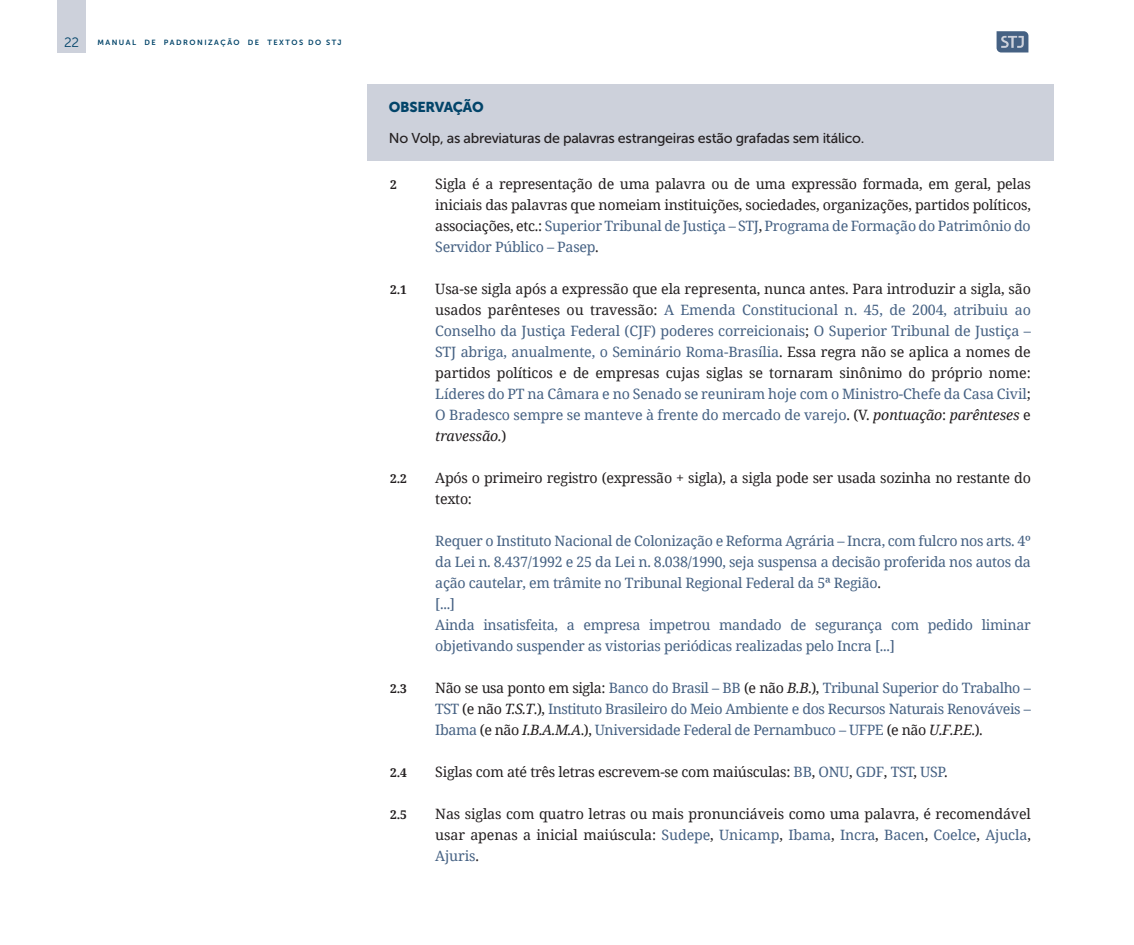
<style>
.page{position:relative;width:1134px;height:945px;background:#fff}
.page>*{position:absolute;margin:0;border:0;box-sizing:border-box;transform-origin:0 0}
.TXT_Basico02_pg-par{font:14.25px/21px "Noto Serif";letter-spacing:-.02em;color:#456183;text-align:justify}
.TXT_Basico02_pg-par-2{font:14.25px/21px "Noto Serif";letter-spacing:-.02em;color:#231f20;text-align:justify}
.TXT_Obs_dentro{font:14.25px "Museo Sans 500";letter-spacing:-.02em;color:#231f20}
.TXT_Obs_dentro-2{font:14.25px "Museo Sans 900";letter-spacing:-.02em;color:#024469}
.t1{font:13.5px "Museo Sans 300";color:#024469}
.TXT_Basico02_pg-par-3{font:700 12px "Noto Serif";color:#231f20}
.t2{font:7.5px "Museo Sans 700";letter-spacing:.2em;color:#024469}
.s1{color:#456183}
.s2{color:#231f20}
.s3{font-style:italic;color:#231f20}
</style>
<div class="page">
<div style="left:57px;top:0;width:29px;height:52px;background:#cdd1db"></div>
<svg style="left:997px;top:31px;width:31px;height:21px"></svg>
<div style="left:368px;top:84px;width:686px;height:76px;background:#cdd1db"></div>
<p class="t1" style="left:64px;top:35px;width:16px">22</p>
<p class="t2" style="left:97px;top:38px;width:246px">MANUAL DE PADRONIZAÇÃO DE TEXTOS DO STJ</p>
<p class="TXT_Obs_dentro-2" style="left:389px;top:99px;width:96px">OBSERVAÇÃO</p>
<p class="TXT_Obs_dentro" style="left:389px;top:130px;width:477px">No Volp, as abreviaturas de palavras estrangeiras estão grafadas sem itálico.</p>
<p class="TXT_Basico02_pg-par-3" style="left:390px;top:176px;width:8px">2</p>
<p class="TXT_Basico02_pg-par-2" style="left:435px;top:173px;width:597px">Sigla é a representação de uma palavra ou de uma expressão formada, em geral, pelas iniciais das palavras que nomeiam instituições, sociedades, organizações, partidos políticos, associações, etc.: <span class="s1">Superior Tribunal de Justiça – STJ</span>, <span class="s1">Programa de Formação do Patrimônio do Servidor Público – Pasep</span>.</p>
<p class="TXT_Basico02_pg-par-3" style="left:390px;top:281px;width:18px">2.1</p>
<p class="TXT_Basico02_pg-par" style="left:435px;top:278px;width:597px"><span class="s2">Usa-se sigla após a expressão que ela representa, nunca antes. Para introduzir a sigla, são usados parênteses ou travessão:</span> A Emenda Constitucional n. 45, de 2004, atribuiu ao Conselho da Justiça Federal (CJF) poderes correicionais<span class="s2">;</span> O Superior Tribunal de Justiça – STJ abriga, anualmente, o Seminário Roma-Brasília<span class="s2">. Essa regra não se aplica a nomes de partidos políticos e de empresas cujas siglas se tornaram sinônimo do próprio nome:<br></span>Líderes do PT na Câmara e no Senado se reuniram hoje com o Ministro-Chefe da Casa Civil<span class="s2">; </span>O Bradesco sempre se manteve à frente do mercado de varejo<span class="s2">. (V.</span> <span class="s3">pontuação</span><span class="s2">:</span> <span class="s3">parênteses</span> <span class="s2">e </span><span class="s3">travessão.</span><span class="s2">)</span></p>
<p class="TXT_Basico02_pg-par-3" style="left:390px;top:470px;width:18px">2.2</p>
<p class="TXT_Basico02_pg-par-2" style="left:435px;top:467px;width:597px">Após o primeiro registro (expressão + sigla), a sigla pode ser usada sozinha no restante do texto:</p>
<p class="TXT_Basico02_pg-par" style="left:435px;top:530px;width:597px">Requer o Instituto Nacional de Colonização e Reforma Agrária – Incra, com fulcro nos arts. 4º da Lei n. 8.437/1992 e 25 da Lei n. 8.038/1990, seja suspensa a decisão proferida nos autos da ação cautelar, em trâmite no Tribunal Regional Federal da 5ª Região<span class="s2">.</span></p>
<p class="TXT_Basico02_pg-par" style="left:435px;top:593px;width:21px">[...]</p>
<p class="TXT_Basico02_pg-par" style="left:435px;top:614px;width:597px">Ainda insatisfeita, a empresa impetrou mandado de segurança com pedido liminar objetivando suspender as vistorias periódicas realizadas pelo Incra [...]</p>
<p class="TXT_Basico02_pg-par-3" style="left:390px;top:680px;width:18px">2.3</p>
<p class="TXT_Basico02_pg-par" style="left:435px;top:677px;width:597px"><span class="s2">Não se usa ponto em sigla:</span> Banco do Brasil – BB <span class="s2">(e não</span> <span class="s3">B.B</span><span class="s2">.),</span> Tribunal Superior do Trabalho – TST <span class="s2">(e não</span> <span class="s3">T.S.T</span><span class="s2">.),</span> Instituto Brasileiro do Meio Ambiente e dos Recursos Naturais Renováveis – Ibama <span class="s2">(e não</span> <span class="s3">I.B.A.M.A</span><span class="s2">.),</span> Universidade Federal de Pernambuco – UFPE <span class="s2">(e não</span> <span class="s3">U.F.P.E</span><span class="s2">.).</span></p>
<p class="TXT_Basico02_pg-par-3" style="left:390px;top:764px;width:18px">2.4</p>
<p class="TXT_Basico02_pg-par-2" style="left:435px;top:761px;width:514px">Siglas com até três letras escrevem-se com maiúsculas: <span class="s1">BB</span>, <span class="s1">ONU</span>, <span class="s1">GDF</span>, <span class="s1">TST</span>, <span class="s1">USP</span>.</p>
<p class="TXT_Basico02_pg-par-3" style="left:390px;top:806px;width:18px">2.5</p>
<p class="TXT_Basico02_pg-par-2" style="left:435px;top:803px;width:597px">Nas siglas com quatro letras ou mais pronunciáveis como uma palavra, é recomendável usar apenas a inicial maiúscula: <span class="s1">Sudepe</span>, <span class="s1">Unicamp</span>, <span class="s1">Ibama</span>, <span class="s1">Incra</span>, <span class="s1">Bacen</span>, <span class="s1">Coelce</span>, <span class="s1">Ajucla</span>, <span class="s1">Ajuris</span>.</p>
</div>
